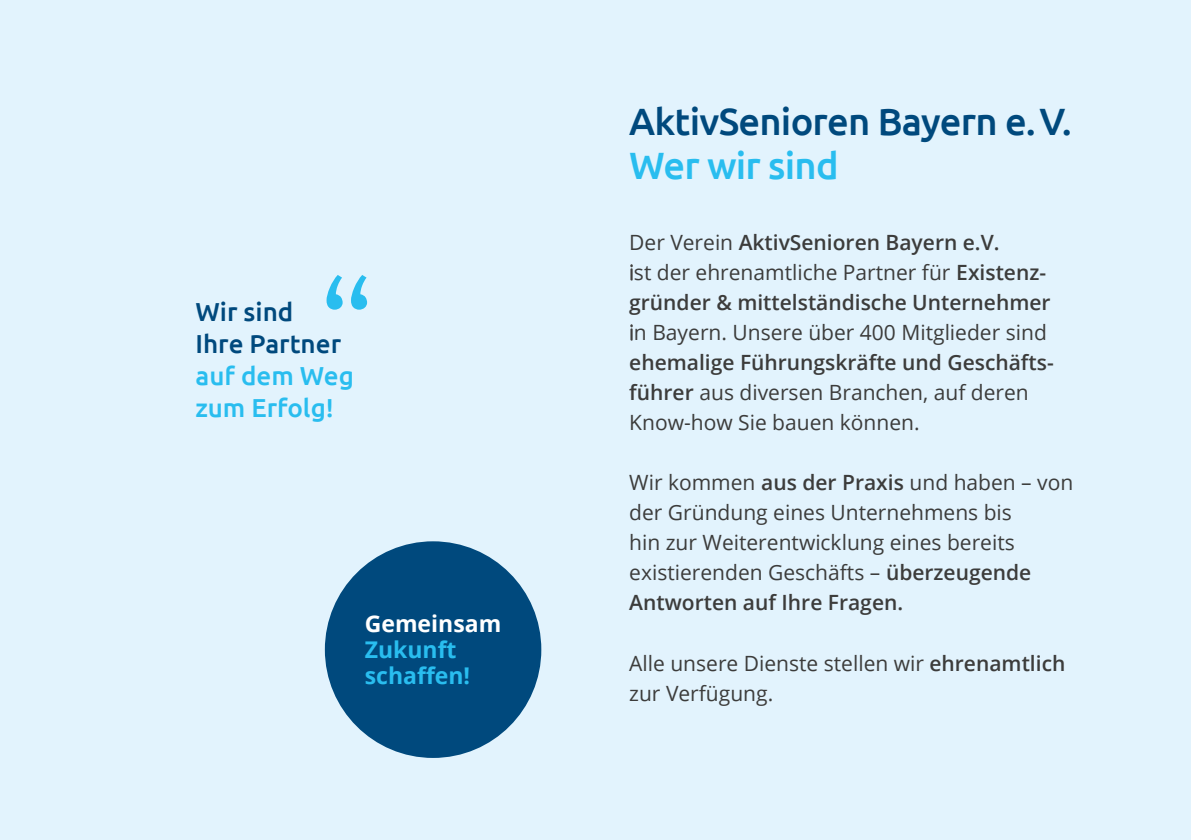
<style>
.page{position:relative;width:1191px;height:840px;background:#fff}
.page>*{position:absolute;margin:0;border:0;box-sizing:border-box;transform-origin:0 0}
.t1{font:500 38px "Ubuntu";letter-spacing:-.02em;color:#00497d}
.t2{font:500 38px "Ubuntu";letter-spacing:-.02em;color:#29bdef}
.t3{font:500 26px/32px "Ubuntu";color:#29bdef}
.t4{font:500 26px/32px "Ubuntu";color:#00497d}
.t5{font:700 23px/26px "Open Sans";color:#29bdef}
.t6{font:700 23px "Open Sans";color:#fff}
.t7{font:21px/30px "Open Sans";color:#3c3c3b}
.s1{font-weight:600}
.s2{font-weight:300;color:#4b4a48}
</style>
<div class="page">
<div style="left:0;top:0;width:1191px;height:839px;background:#e2f3fd"></div>
<div style="left:325px;top:541px;width:216px;height:216px;background:#00497d;border-radius:50%"></div>
<svg style="left:326px;top:275px;width:41px;height:34px"></svg>
<p class="t4" style="left:195px;top:294px;width:147px">Wir sind<br>Ihre Partner</p>
<p class="t3" style="left:195px;top:358px;width:160px">auf dem Weg zum Erfolg!</p>
<p class="t6" style="left:365px;top:607px;width:138px">Gemeinsam</p>
<p class="t5" style="left:365px;top:636px;width:107px">Zukunft schaffen!</p>
<h1 class="t1" style="left:629px;top:97px;width:444px">AktivSenioren Bayern e.V.</h1>
<h1 class="t2" style="left:629px;top:141px;width:211px">Wer wir sind</h1>
<p class="t7" style="left:629px;top:227px;width:426px">Der Verein <span class="s1">AktivSenioren Bayern e.V.<br></span><span class="s2">i</span>st der ehrenamtliche Partner für <span class="s1">Existenz&shy;gründer &amp; mittelständische Unternehmer </span><span class="s2">i</span>n Bayern. Unsere über 400 Mitglieder sind <span class="s1">ehemalige Führungskräfte und Geschäfts&shy;führer</span> aus diversen Branchen, auf deren Know-how Sie bauen können.</p>
<p class="t7" style="left:629px;top:467px;width:446px">Wir kommen <span class="s1">aus der Praxis</span> und haben – von der Gründung eines Unternehmens bis<br>hin zur Weiterentwicklung eines bereits existierenden Geschäfts – <span class="s1">überzeugende Antworten auf Ihre Fragen.</span></p>
<p class="t7" style="left:629px;top:647px;width:438px">Alle unsere Dienste stellen wir <span class="s1">ehrenamtlich </span>zur Verfügung.</p>
</div>
